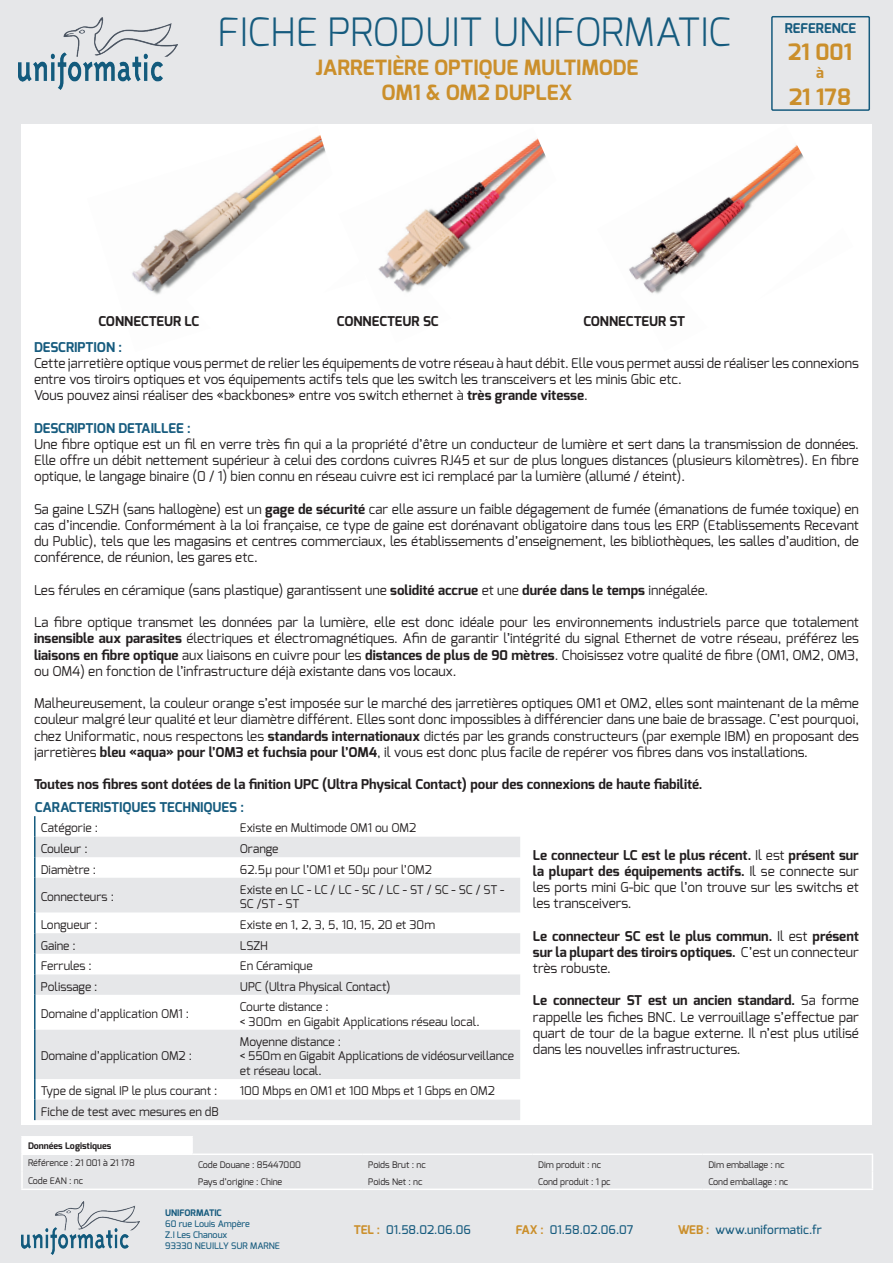
<style>
.page{position:relative;width:893px;height:1263px;background:#e6e7e9}
.page>*{position:absolute;margin:0;border:0;box-sizing:border-box;transform-origin:0 0}
.t1{font:300 39px "Exo";color:#165b7e}
.t2{font:700 22.5px "Exo";color:#cb8f2b}
.t3{font:700 21px/25.2px "Exo";color:#cb8f2b;text-align:center}
.t4{font:700 15px "Exo";color:#cb8f2b}
.t5{font:13.5px/16.2px "Exo";color:#231f20;text-align:justify}
.t6{font:700 13.5px/16.2px "Exo";color:#231f20;text-align:justify}
.t7{font:700 13.5px "Exo";color:#165b7e}
.t8{font:12px/14.4px "Exo";color:#231f20}
.t9{font:500 12px "Exo";color:#165b7e}
.t10{font:9px "Exo";color:#231f20}
.t11{font:500 9px/10.8px "Exo";color:#165b7e}
.t12{font:700 9px "Exo";color:#231f20}
.t13{font:700 9px "Exo";color:#165b7e}
.s1{font-weight:700}
.s2{font-weight:400}
.s3{font-weight:700;color:#cb8f2b}
</style>
<div class="page">
<div style="left:21px;top:124px;width:851px;height:1001px;background:#fff"></div>
<img style="left:21px;top:1201px;width:118px;height:53px">
<svg style="left:36px;top:837px;width:484px;height:283px;fill:#e6e7e9"></svg>
<svg style="left:36px;top:913px;width:484px;height:61px"></svg>
<hr style="left:34px;top:816px;width:2px;height:21px;background:#165b7e">
<hr style="left:34px;top:837px;width:2px;height:20px;background:#165b7e">
<hr style="left:34px;top:857px;width:2px;height:21px;background:#165b7e">
<hr style="left:34px;top:878px;width:2px;height:35px;background:#165b7e">
<hr style="left:34px;top:913px;width:2px;height:20px;background:#165b7e">
<hr style="left:34px;top:933px;width:2px;height:21px;background:#165b7e">
<hr style="left:34px;top:954px;width:2px;height:20px;background:#165b7e">
<hr style="left:34px;top:974px;width:2px;height:21px;background:#165b7e">
<hr style="left:34px;top:995px;width:2px;height:35px;background:#165b7e">
<hr style="left:34px;top:1030px;width:2px;height:49px;background:#165b7e">
<hr style="left:34px;top:1079px;width:2px;height:20px;background:#165b7e">
<hr style="left:34px;top:1099px;width:2px;height:21px;background:#165b7e">
<img style="left:18px;top:17px;width:160px;height:73px">
<hr style="left:21px;top:1188px;width:171px;height:2px;background:#fff">
<hr style="left:192px;top:1188px;width:170px;height:2px;background:#fff">
<hr style="left:362px;top:1188px;width:170px;height:2px;background:#fff">
<hr style="left:532px;top:1188px;width:170px;height:2px;background:#fff">
<hr style="left:702px;top:1188px;width:171px;height:2px;background:#fff">
<hr style="left:21px;top:1136px;width:172px;height:1px;background:#fff">
<svg style="left:21px;top:1137px;width:852px;height:52px"></svg>
<hr style="left:21px;top:1153px;width:171px;height:2px;background:#fff">
<svg style="left:771px;top:16px;width:99px;height:95px"></svg>
<img style="left:132px;top:228px;width:54px;height:67px">
<svg style="left:186px;top:135px;width:140px;height:139px"></svg>
<img style="left:378px;top:138px;width:160px;height:155px">
<svg style="left:427px;top:139px;width:119px;height:154px"></svg>
<img style="left:629px;top:145px;width:175px;height:149px">
<svg style="left:679px;top:161px;width:125px;height:133px"></svg>
<h1 class="t1" style="left:217px;top:7px;width:515px">FICHE PRODUIT UNIFORMATIC</h1>
<h3 class="t3" style="left:315px;top:55px;width:324px">JARRETIÈRE OPTIQUE MULTIMODE<br>OM1 &amp; OM2 DUPLEX</h3>
<p class="t7" style="left:785px;top:20px;width:73px">REFERENCE</p>
<h2 class="t2" style="left:788px;top:38px;width:65px">21 001</h2>
<p class="t4" style="left:816px;top:63px;width:9px">à</p>
<h2 class="t2" style="left:789px;top:83px;width:64px">21 178</h2>
<p class="t6" style="left:99px;top:313px;width:102px">CONNECTEUR LC</p>
<p class="t6" style="left:337px;top:313px;width:103px">CONNECTEUR SC</p>
<p class="t6" style="left:583px;top:313px;width:103px">CONNECTEUR ST</p>
<p class="t7" style="left:34px;top:338px;width:90px">DESCRIPTION :</p>
<p class="t5" style="left:34px;top:355px;width:826px;text-align:left">Cette jarretière optique vous permet de relier les équipements de votre réseau à haut débit. Elle vous permet aussi de réaliser les connexions entre vos tiroirs optiques et vos équipements actifs tels que les switch les transceivers et les minis Gbic etc.<br>Vous pouvez ainsi réaliser des «backbones» entre vos switch ethernet à <span class="s1">très grande vitesse</span>.</p>
<p class="t7" style="left:34px;top:419px;width:158px">DESCRIPTION DETAILLEE :</p>
<p class="t5" style="left:34px;top:436px;width:826px">Une fibre optique est un fil en verre très fin qui a la propriété d’être un conducteur de lumière et sert dans la transmission de données.<br>Elle offre un débit nettement supérieur à celui des cordons cuivres RJ45 et sur de plus longues distances (plusieurs kilomètres). En fibre optique, le langage binaire (0 / 1) bien connu en réseau cuivre est ici remplacé par la lumière (allumé / éteint).</p>
<p class="t5" style="left:34px;top:501px;width:826px">Sa gaine LSZH (sans hallogène) est un <span class="s1">gage de sécurité</span> car elle assure un faible dégagement de fumée (émanations de fumée toxique) en cas d’incendie. Conformément à la loi française, ce type de gaine est dorénavant obligatoire dans tous les ERP (Etablissements Recevant du Public), tels que les magasins et centres commerciaux, les établissements d’enseignement, les bibliothèques, les salles d’audition, de conférence, de réunion, les gares etc.</p>
<p class="t5" style="left:34px;top:582px;width:676px">Les férules en céramique (sans plastique) garantissent une <span class="s1">solidité accrue</span> et une <span class="s1">durée dans le temps</span> innégalée.</p>
<p class="t5" style="left:34px;top:614px;width:826px">La fibre optique transmet les données par la lumière, elle est donc idéale pour les environnements industriels parce que totalement <span class="s1">insensible aux parasites</span> électriques et électromagnétiques. Afin de garantir l’intégrité du signal Ethernet de votre réseau, préférez les <span class="s1">liaisons en fibre optique</span> aux liaisons en cuivre pour les <span class="s1">distances de plus de 90 mètres</span>. Choisissez votre qualité de fibre (OM1, OM2, OM3, ou OM4) en fonction de l’infrastructure déjà existante dans vos locaux.</p>
<p class="t5" style="left:34px;top:695px;width:826px">Malheureusement, la couleur orange s’est imposée sur le marché des jarretières optiques OM1 et OM2, elles sont maintenant de la même couleur malgré leur qualité et leur diamètre différent. Elles sont donc impossibles à différencier dans une baie de brassage. C’est pourquoi, chez Uniformatic, nous respectons les <span class="s1">standards internationaux</span> dictés par les grands constructeurs (par exemple IBM) en proposant des jarretières <span class="s1">bleu «aqua» pour l’OM3 et fuchsia pour l’OM4</span>, il vous est donc plus facile de repérer vos fibres dans vos installations.</p>
<p class="t6" style="left:34px;top:776px;width:670px">Toutes nos fibres sont dotées de la finition UPC (Ultra Physical Contact) pour des connexions de haute fiabilité.</p>
<p class="t7" style="left:35px;top:798px;width:211px">CARACTERISTIQUES TECHNIQUES :</p>
<p class="t8" style="left:41px;top:821px;width:59px">Catégorie :</p>
<p class="t8" style="left:240px;top:821px;width:178px">Existe en Multimode OM1 ou OM2</p>
<p class="t8" style="left:41px;top:841px;width:48px">Couleur :</p>
<p class="t8" style="left:240px;top:841px;width:40px">Orange</p>
<p class="t8" style="left:41px;top:862px;width:57px">Diamètre :</p>
<p class="t8" style="left:240px;top:862px;width:194px">62.5µ pour l’OM1 et 50µ pour l’OM2</p>
<p class="t8" style="left:41px;top:890px;width:75px">Connecteurs :</p>
<p class="t8" style="left:240px;top:882px;width:266px">Existe en LC - LC / LC - SC / LC - ST / SC - SC / ST -<br>SC /ST - ST</p>
<p class="t8" style="left:41px;top:917px;width:58px">Longueur :</p>
<p class="t8" style="left:240px;top:917px;width:197px">Existe en 1, 2, 3, 5, 10, 15, 20 et 30m</p>
<p class="t8" style="left:41px;top:938px;width:36px">Gaine :</p>
<p class="t8" style="left:240px;top:938px;width:30px">LSZH</p>
<p class="t8" style="left:41px;top:958px;width:53px">Ferrules :</p>
<p class="t8" style="left:240px;top:958px;width:74px">En Céramique</p>
<p class="t8" style="left:41px;top:979px;width:58px">Polissage :</p>
<p class="t8" style="left:240px;top:979px;width:152px">UPC (Ultra Physical Contact)</p>
<p class="t8" style="left:41px;top:1007px;width:150px">Domaine d’application OM1 :</p>
<p class="t8" style="left:240px;top:999px;width:241px">Courte distance :<br>&lt; 300m en Gigabit Applications réseau local.</p>
<p class="t8" style="left:41px;top:1049px;width:153px">Domaine d’application OM2 :</p>
<p class="t8" style="left:240px;top:1034px;width:276px">Moyenne distance :<br>&lt; 550m en Gigabit Applications de vidéosurveillance et réseau local.</p>
<p class="t8" style="left:41px;top:1084px;width:178px">Type de signal IP le plus courant :</p>
<p class="t8" style="left:240px;top:1084px;width:257px">100 Mbps en OM1 et 100 Mbps et 1 Gbps en OM2</p>
<p class="t8" style="left:41px;top:1104px;width:179px">Fiche de test avec mesures en dB</p>
<p class="t5" style="left:533px;top:846px;width:327px"><span class="s1">Le connecteur LC est le plus récent.</span> Il est <span class="s1">présent sur la plupart des équipements actifs.</span> Il se connecte sur les ports mini G-bic que l’on trouve sur les switchs et les transceivers.</p>
<p class="t6" style="left:533px;top:928px;width:328px">Le connecteur SC est le plus commun. <span class="s2">Il est</span> présent sur la plupart des tiroirs optiques. <span class="s2">C’est un connecteur très robuste.</span></p>
<p class="t5" style="left:533px;top:992px;width:327px"><span class="s1">Le connecteur ST est un ancien standard.</span> Sa forme rappelle les fiches BNC. Le verrouillage s’effectue par quart de tour de la bague externe. Il n’est plus utilisé dans les nouvelles infrastructures.</p>
<p class="t12" style="left:28px;top:1140px;width:85px">Données Logistiques</p>
<p class="t10" style="left:28px;top:1157px;width:108px">Référence : 21 001 à 21 178</p>
<p class="t10" style="left:198px;top:1158px;width:104px">Code Douane : 85447000</p>
<p class="t10" style="left:368px;top:1158px;width:59px">Poids Brut : nc</p>
<p class="t10" style="left:538px;top:1158px;width:64px">Dim produit : nc</p>
<p class="t10" style="left:708px;top:1158px;width:78px">Dim emballage : nc</p>
<p class="t10" style="left:28px;top:1175px;width:57px">Code EAN : nc</p>
<p class="t10" style="left:198px;top:1176px;width:86px">Pays d’origine : Chine</p>
<p class="t10" style="left:368px;top:1176px;width:56px">Poids Net : nc</p>
<p class="t10" style="left:538px;top:1176px;width:74px">Cond produit : 1 pc</p>
<p class="t10" style="left:708px;top:1176px;width:82px">Cond emballage : nc</p>
<p class="t9" style="left:354px;top:1222px;width:119px"><span class="s3">TEL :</span> 01.58.02.06.06</p>
<p class="t9" style="left:516px;top:1222px;width:119px"><span class="s3">FAX :</span> 01.58.02.06.07</p>
<p class="t9" style="left:678px;top:1222px;width:145px"><span class="s3">WEB :</span> www.uniformatic.fr</p>
<p class="t13" style="left:165px;top:1207px;width:58px">UNIFORMATIC</p>
<p class="t11" style="left:165px;top:1218px;width:116px">60 rue Louis Ampère<br>Z.I Les Chanoux<br>93330 NEUILLY SUR MARNE</p>
</div>
